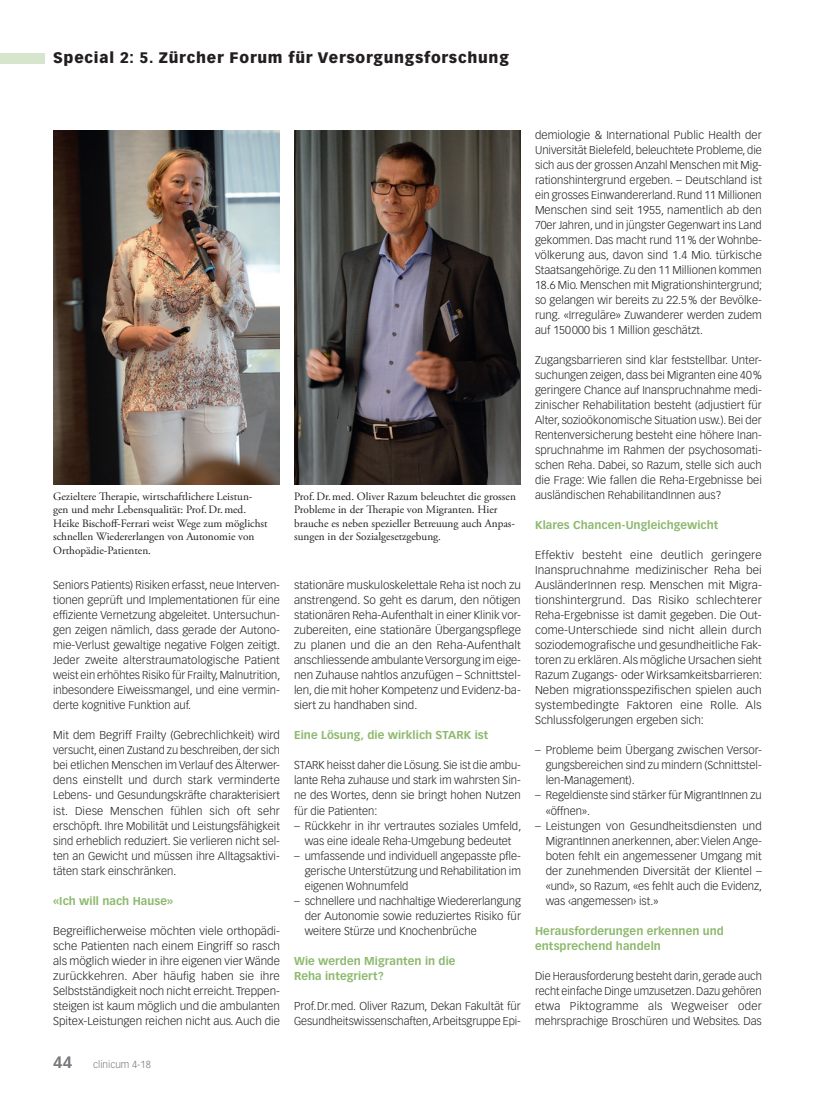
<style>
.page{position:relative;width:815px;height:1099px;background:#fff}
.page>*{position:absolute;margin:0;border:0;box-sizing:border-box;transform-origin:0 0}
.t1{font:900 15px "Vectora LT Std";letter-spacing:.05em;color:#231f20}
.Lauftext{font:300 11.25px/15px "Vectora LT Std";color:#231f20;text-align:justify}
.Lauftext-2{font:300 11.25px/15px "Vectora LT Std";color:#231f20;scale:1.05 1}
.Legende{font:11.25px/13.5px "Adobe Garamond Pro";color:#231f20}
.Lauftext-3{font:300 11.25px/15px "Vectora LT Std";color:#231f20;text-align:justify;scale:1.04 1}
.ZT_Special{font:700 11.25px/15px "Vectora LT Std";letter-spacing:.005em;color:#8db96e}
.t2{font:300 10px "Vectora LT Std";color:#76787b}
.s1{font-weight:700;font-size:16.25px}
</style>
<div class="page">
<div style="left:0;top:53px;width:45px;height:10px;background:#d8e5cd"></div>
<img style="left:53px;top:130px;width:227px;height:354px">
<img style="left:294px;top:130px;width:227px;height:354px">
<h1 class="t1" style="left:53px;top:49px;width:457px">Special 2: 5. Zürcher Forum für Versorgungsforschung</h1>
<p class="Legende" style="left:53px;top:489px;width:216px">Gezieltere Therapie, wirtschaftlichere Leistun&shy;gen und mehr Lebensqualität: Prof.Dr.med.<br>Heike Bischoff-Ferrari weist Wege zum möglichst schnellen Wiedererlangen von Autonomie von Orthopädie-Patienten.</p>
<p class="Legende" style="left:294px;top:489px;width:223px">Prof.Dr.med. Oliver Razum beleuchtet die grossen Probleme in der Therapie von Migranten. Hier brauche es neben spezieller Betreuung auch Anpas&shy;sungen in der Sozialgesetzgebung.</p>
<p class="Lauftext" style="left:53px;top:578px;width:229px">Seniors Patients) Risiken erfasst, neue Interven&shy;tionen geprüft und Implementationen für eine effiziente Vernetzung abgeleitet. Untersuchun&shy;gen zeigen nämlich, dass gerade der Autono&shy;mie-Verlust gewaltige negative Folgen zeitigt.<br>Jeder zweite alterstraumatologische Patient weist ein erhöhtes Risiko für Frailty, Malnutrition, inbesondere Eiweissmangel, und eine vermin&shy;derte kognitive Funktion auf.</p>
<p class="Lauftext" style="left:53px;top:728px;width:228px">Mit dem Begriff Frailty (Gebrechlichkeit) wird versucht, einen Zustand zu beschreiben, der sich bei etlichen Menschen im Verlauf des Älterwer&shy;dens einstellt und durch stark verminderte Lebens- und Gesundungskräfte charakterisiert ist. Diese Menschen fühlen sich oft sehr erschöpft. Ihre Mobilität und Leistungsfähigkeit sind erheblich reduziert. Sie verlieren nicht sel&shy;ten an Gewicht und müssen ihre Alltagsaktivi&shy;täten stark einschränken.</p>
<p class="ZT_Special" style="left:53px;top:893px;width:122px">«Ich will nach Hause»</p>
<p class="Lauftext-3" style="left:53px;top:923px;width:220px">Begreiflicherweise möchten viele orthopädi&shy;sche Patienten nach einem Eingriff so rasch als möglich wieder in ihre eigenen vier Wände zurückkehren. Aber häufig haben sie ihre Selbstständigkeit noch nicht erreicht. Treppen&shy;steigen ist kaum möglich und die ambulanten Spitex-Leistungen reichen nicht aus. Auch die</p>
<p class="t2" style="left:53px;top:1058px;width:99px"><span class="s1">44</span> clinicum 4-18</p>
<p class="Lauftext" style="left:294px;top:578px;width:228px">stationäre muskuloskelettale Reha ist noch zu anstrengend. So geht es darum, den nötigen stationären Reha-Aufenthalt in einer Klinik vor&shy;zubereiten, eine stationäre Übergangspflege zu planen und die an den Reha-Aufenthalt anschliessende ambulante Versorgung im eige&shy;nen Zuhause nahtlos anzufügen – Schnittstel&shy;len, die mit hoher Kompetenz und Evidenz-ba&shy;siert zu handhaben sind.</p>
<p class="ZT_Special" style="left:294px;top:728px;width:196px">Eine Lösung, die wirklich STARK ist</p>
<p class="Lauftext" style="left:294px;top:758px;width:228px">STARK heisst daher die Lösung. Sie ist die ambu&shy;lante Reha zuhause und stark im wahrsten Sin&shy;ne des Wortes, denn sie bringt hohen Nutzen für die Patienten:</p>
<p class="Lauftext" style="left:294px;top:818px;width:229px;text-align:center">– Rückkehr in ihr vertrautes soziales Umfeld, was eine ideale Reha-Umgebung bedeutet</p>
<p class="Lauftext" style="left:305px;top:848px;width:218px;text-indent:-11px">– umfassende und individuell angepasste pfle&shy;gerische Unterstützung und Rehabilitation im eigenen Wohnumfeld</p>
<p class="Lauftext" style="left:305px;top:893px;width:218px;text-indent:-11px">– schnellere und nachhaltige Wiedererlangung der Autonomie sowie reduziertes Risiko für weitere Stürze und Knochenbrüche</p>
<p class="ZT_Special" style="left:294px;top:953px;width:163px">Wie werden Migranten in die<br>Reha integriert?</p>
<p class="Lauftext" style="left:294px;top:998px;width:228px">Prof.Dr.med. Oliver Razum, Dekan Fakultät für<br>Gesundheitswissenschaften, Arbeitsgruppe Epi-</p>
<p class="Lauftext" style="left:535px;top:128px;width:229px">demiologie &amp; International Public Health der Universität Bielefeld, beleuchtete Probleme, die sich aus der grossen Anzahl Menschen mit Mig&shy;rationshintergrund ergeben. – Deutschland ist ein grosses Einwandererland. Rund 11 Millionen Menschen sind seit 1955, namentlich ab den 70er Jahren, und in jüngster Gegenwart ins Land gekommen. Das macht rund 11% der Wohnbe&shy;völkerung aus, davon sind 1.4 Mio. türkische Staatsangehörige. Zu den 11 Millionen kommen 18.6 Mio. Menschen mit Migrationshintergrund; so gelangen wir bereits zu 22.5% der Bevölke&shy;rung. «Irreguläre» Zuwanderer werden zudem auf 150000 bis 1 Million geschätzt.</p>
<p class="Lauftext" style="left:535px;top:353px;width:228px">Zugangsbarrieren sind klar feststellbar. Unter&shy;suchungen zeigen, dass bei Migranten eine 40% geringere Chance auf Inanspruchnahme medi&shy;zinischer Rehabilitation besteht (adjustiert für Alter, sozioökonomische Situation usw.). Bei der Rentenversicherung besteht eine höhere Inan&shy;spruchnahme im Rahmen der psychosomati&shy;schen Reha. Dabei, so Razum, stelle sich auch die Frage: Wie fallen die Reha-Ergebnisse bei ausländischen RehabilitandInnen aus?</p>
<p class="ZT_Special" style="left:535px;top:518px;width:185px">Klares Chancen-Ungleichgewicht</p>
<p class="Lauftext-2" style="left:535px;top:548px;width:218px">Effektiv besteht eine deutlich geringere Inanspruchnahme medizinischer Reha bei AusländerInnen resp. Menschen mit Migra&shy;tionshintergrund. Das Risiko schlechterer Reha-Ergebnisse ist damit gegeben. Die Out&shy;come-Unterschiede sind nicht allein durch soziodemografische und gesundheitliche Fak&shy;toren zu erklären. Als mögliche Ursachen sieht Razum Zugangs- oder Wirksamkeitsbarrieren:<br>Neben migrationsspezifischen spielen auch systembedingte Faktoren eine Rolle. Als Schlussfolgerungen ergeben sich:</p>
<p class="Lauftext" style="left:546px;top:743px;width:218px;text-indent:-11px">– Probleme beim Übergang zwischen Versor&shy;gungsbereichen sind zu mindern (Schnittstel&shy;len-Management).</p>
<p class="Lauftext" style="left:546px;top:788px;width:218px;text-indent:-11px">– Regeldienste sind stärker für MigrantInnen zu «öffnen».</p>
<p class="Lauftext" style="left:546px;top:818px;width:218px;text-indent:-11px">– Leistungen von Gesundheitsdiensten und MigrantInnen anerkennen, aber: Vielen Ange&shy;boten fehlt ein angemessener Umgang mit der zunehmenden Diversität der Klientel – «und», so Razum, «es fehlt auch die Evidenz, was ‹angemessen› ist.»</p>
<p class="ZT_Special" style="left:535px;top:923px;width:190px">Herausforderungen erkennen und entsprechend handeln</p>
<p class="Lauftext" style="left:535px;top:968px;width:228px">Die Herausforderung besteht darin, gerade auch recht einfache Dinge umzusetzen. Dazu gehören etwa Piktogramme als Wegweiser oder mehrsprachige Broschüren und Websites. Das</p>
</div>
